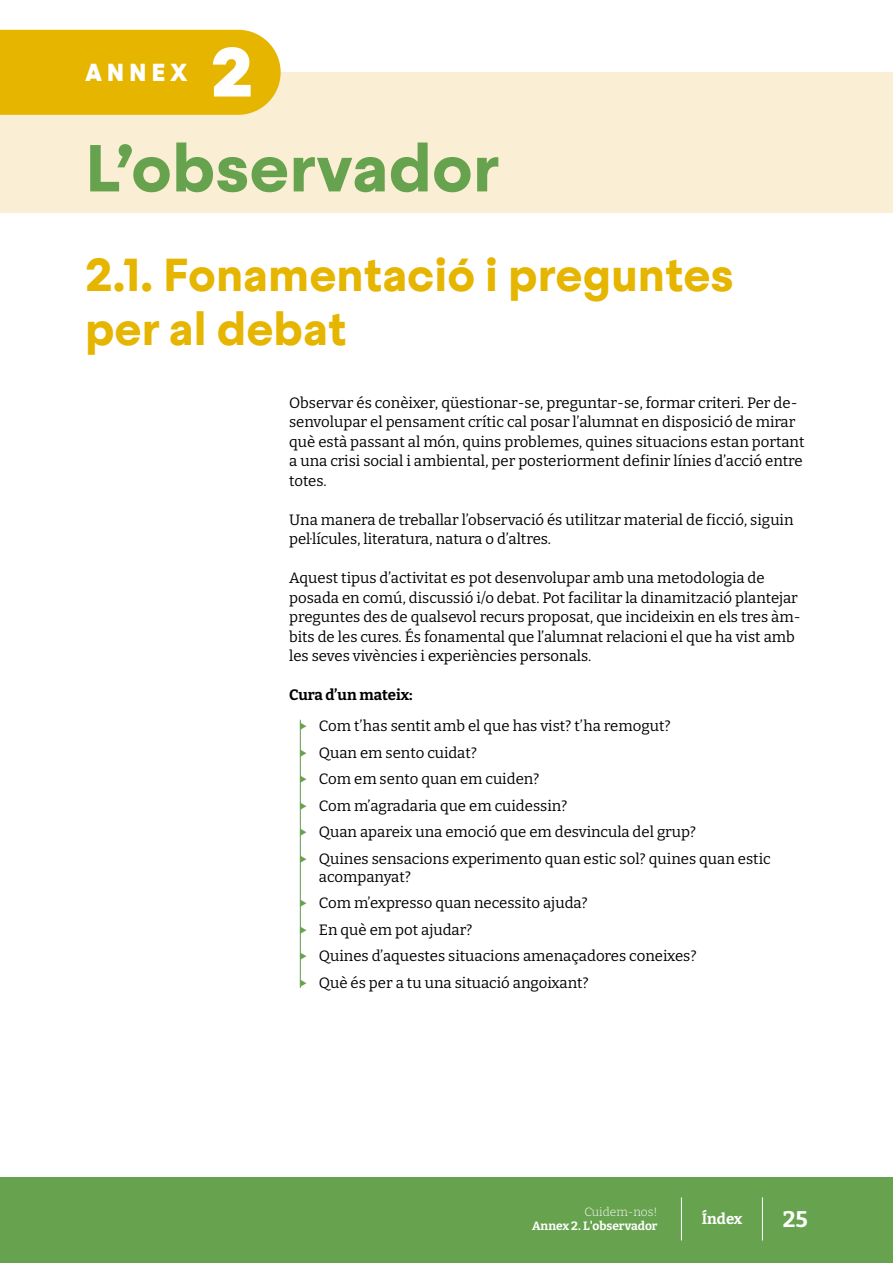
<style>
.page{position:relative;width:893px;height:1263px;background:#fff}
.page>*{position:absolute;margin:0;border:0;box-sizing:border-box;transform-origin:0 0}
.t1{font:900 69px "Steradian";color:#fff}
.t2{font:700 66px "Steradian";color:#67a34f}
.t3{font:700 45px/54px "Steradian";color:#e5b500}
.t4{font:900 24px "Steradian";letter-spacing:.2em;color:#fff}
.t5{font:700 22.5px "Bitter";color:#fff}
.t6{font:15px/19.5px "Bitter";color:#000}
.t7{font:700 15px "Bitter";color:#fff}
.t8{font:700 12px "Bitter";color:#fff}
.t9{font:300 12px "Bitter";color:#fff}
.s1{font-weight:700}
.s2{color:#67a34f}
</style>
<div class="page">
<div style="left:0;top:72px;width:893px;height:141px;background:#faefd4"></div>
<hr style="left:300px;top:720px;width:1px;height:268px;background:#67a34f">
<div style="left:0;top:1178px;width:893px;height:85px;background:#67a34f"></div>
<hr style="left:681px;top:1197px;width:1px;height:43px;background:#fff">
<hr style="left:762px;top:1197px;width:1px;height:43px;background:#fff">
<div style="left:0;top:30px;width:281px;height:85px;background:#e5b500"></div>
<h3 class="t4" style="left:85px;top:57px;width:104px">ANNEX</h3>
<h1 class="t1" style="left:211px;top:28px;width:44px">2</h1>
<h2 class="t2" style="left:85px;top:127px;width:416px">L’observador</h2>
<h3 class="t3" style="left:85px;top:248px;width:650px">2.1. Fonamentació i preguntes per al debat</h3>
<p class="t6" style="left:289px;top:392px;width:517px">Observar és conèixer, qüestionar-se, preguntar-se, formar criteri. Per de&shy;senvolupar el pensament crític cal posar l’alumnat en disposició de mirar què està passant al món, quins problemes, quines situacions estan portant a una crisi social i ambiental, per posteriorment definir línies d’acció entre totes.</p>
<p class="t6" style="left:289px;top:509px;width:506px">Una manera de treballar l’observació és utilitzar material de ficció, siguin pel·lícules, literatura, natura o d’altres.</p>
<p class="t6" style="left:289px;top:568px;width:513px">Aquest tipus d’activitat es pot desenvolupar amb una metodologia de posada en comú, discussió i/o debat. Pot facilitar la dinamització plantejar preguntes des de qualsevol recurs proposat, que incideixin en els tres àm&shy;bits de les cures. És fonamental que l’alumnat relacioni el que ha vist amb les seves vivències i experiències personals.</p>
<p class="t6" style="left:298px;top:679px;width:375px;line-height:30.8px;text-indent:-9px"><span class="s1">Cura d’un mateix:<br></span><span class="s2">▶</span> Com t’has sentit amb el que has vist? t’ha remogut?</p>
<p class="t6" style="left:298px;top:739px;width:475px;line-height:26.5px"><span class="s2">▶</span> Quan em sento cuidat?<br><span class="s2">▶</span> Com em sento quan em cuiden?<br><span class="s2">▶</span> Com m’agradaria que em cuidessin?<br><span class="s2">▶</span> Quan apareix una emoció que em desvincula del grup?<br><span class="s2">▶</span> Quines sensacions experimento quan estic sol? quines quan estic</p>
<p class="t6" style="left:298px;top:863px;width:400px;line-height:26.5px;text-indent:21px">acompanyat?<br><span class="s2">▶</span> Com m’expresso quan necessito ajuda?<br><span class="s2">▶</span> En què em pot ajudar?<br><span class="s2">▶</span> Quines d’aquestes situacions amenaçadores coneixes? <span class="s2">▶</span> Què és per a tu una situació angoixant?</p>
<p class="t9" style="left:584px;top:1204px;width:75px">Cuidem-nos!</p>
<p class="t8" style="left:532px;top:1218px;width:127px">Annex 2. L'observador</p>
<h3 class="t5" style="left:783px;top:1205px;width:26px">25</h3>
<p class="t7" style="left:702px;top:1209px;width:42px">Índex</p>
</div>
